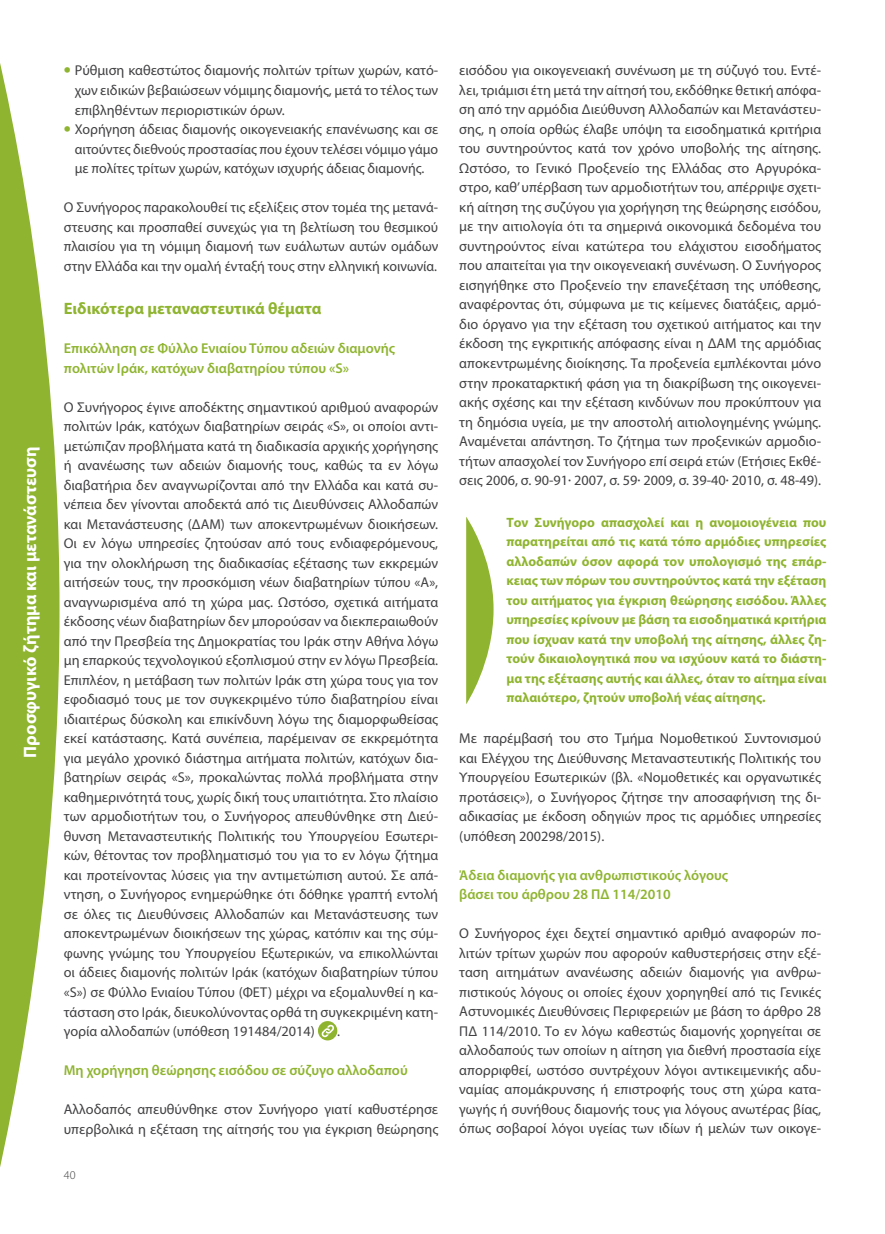
<style>
.page{position:relative;width:885px;height:1234px;background:#fff}
.page>*{position:absolute;margin:0;border:0;box-sizing:border-box;transform-origin:0 0}
.t1{font:700 18px "Myriad Pro";color:#fff}
.t2{font:700 16.5px "Myriad Pro";color:#8fb430}
.t3{font:14.25px/19.5px "Myriad Pro";color:#414042;text-align:justify}
.t4{font:600 14.25px/19.5px "Myriad Pro";color:#8fb430}
.t5{font:700 13.5px/19.5px "Myriad Pro";color:#8fb430;text-align:justify}
.t6{font:300 12px "Myriad Pro";color:#414042}
.s1{font-weight:900;font-size:19.5px;color:#8fb430}
</style>
<div class="page">
<svg style="left:0;top:63px;width:59px;height:1104px;fill:#8fb430"></svg>
<svg style="left:318px;top:1020px;width:19px;height:20px"></svg>
<svg style="left:321px;top:1024px;width:13px;height:13px"></svg>
<svg style="left:466px;top:517px;width:27px;height:187px"></svg>
<p class="t1" style="left:18px;top:757px;width:313px;rotate:-90deg">Προσφυγικό ζήτημα και μετανάστευση</p>
<p class="t3" style="left:75px;top:61px;width:365px;text-indent:-11px"><span class="s1">•</span> Ρύθμιση καθεστώτος διαμονής πολιτών τρίτων χωρών, κατό&shy;χων ειδικών βεβαιώσεων νόμιμης διαμονής, μετά το τέλος των επιβληθέντων περιοριστικών όρων.</p>
<p class="t3" style="left:75px;top:119px;width:365px;text-indent:-11px"><span class="s1">•</span> Χορήγηση άδειας διαμονής οικογενειακής επανένωσης και σε αιτούντες διεθνούς προστασίας που έχουν τελέσει νόμιμο γάμο με πολίτες τρίτων χωρών, κατόχων ισχυρής άδειας διαμονής.</p>
<p class="t3" style="left:64px;top:197px;width:376px">Ο Συνήγορος παρακολουθεί τις εξελίξεις στον τομέα της μετανά&shy;στευσης και προσπαθεί συνεχώς για τη βελτίωση του θεσμικού πλαισίου για τη νόμιμη διαμονή των ευάλωτων αυτών ομάδων στην Ελλάδα και την ομαλή ένταξή τους στην ελληνική κοινωνία.</p>
<p class="t2" style="left:64px;top:298px;width:259px">Ειδικότερα μεταναστευτικά θέματα</p>
<p class="t4" style="left:64px;top:338px;width:333px">Επικόλληση σε Φύλλο Ενιαίου Τύπου αδειών διαμονής πολιτών Ιράκ, κατόχων διαβατηρίου τύπου «S»</p>
<p class="t3" style="left:64px;top:397px;width:376px">Ο Συνήγορος έγινε αποδέκτης σημαντικού αριθμού αναφορών πολιτών Ιράκ, κατόχων διαβατηρίων σειράς «S», οι οποίοι αντι&shy;μετώπιζαν προβλήματα κατά τη διαδικασία αρχικής χορήγησης ή ανανέωσης των αδειών διαμονής τους, καθώς τα εν λόγω διαβατήρια δεν αναγνωρίζονται από την Ελλάδα και κατά συ&shy;νέπεια δεν γίνονται αποδεκτά από τις Διευθύνσεις Αλλοδαπών και Μετανάστευσης (ΔΑΜ) των αποκεντρωμένων διοικήσεων.<br>Οι εν λόγω υπηρεσίες ζητούσαν από τους ενδιαφερόμενους, για την ολοκλήρωση της διαδικασίας εξέτασης των εκκρεμών αιτήσεών τους, την προσκόμιση νέων διαβατηρίων τύπου «Α», αναγνωρισμένα από τη χώρα μας. Ωστόσο, σχετικά αιτήματα έκδοσης νέων διαβατηρίων δεν μπορούσαν να διεκπεραιωθούν από την Πρεσβεία της Δημοκρατίας του Ιράκ στην Αθήνα λόγω μη επαρκούς τεχνολογικού εξοπλισμού στην εν λόγω Πρεσβεία.<br>Επιπλέον, η μετάβαση των πολιτών Ιράκ στη χώρα τους για τον εφοδιασμό τους με τον συγκεκριμένο τύπο διαβατηρίου είναι ιδιαιτέρως δύσκολη και επικίνδυνη λόγω της διαμορφωθείσας εκεί κατάστασης. Κατά συνέπεια, παρέμειναν σε εκκρεμότητα για μεγάλο χρονικό διάστημα αιτήματα πολιτών, κατόχων δια&shy;βατηρίων σειράς «S», προκαλώντας πολλά προβλήματα στην καθημερινότητά τους, χωρίς δική τους υπαιτιότητα. Στο πλαίσιο των αρμοδιοτήτων του, ο Συνήγορος απευθύνθηκε στη Διεύ&shy;θυνση Μεταναστευτικής Πολιτικής του Υπουργείου Εσωτερι&shy;κών, θέτοντας τον προβληματισμό του για το εν λόγω ζήτημα και προτείνοντας λύσεις για την αντιμετώπιση αυτού. Σε απά&shy;ντηση, ο Συνήγορος ενημερώθηκε ότι δόθηκε γραπτή εντολή σε όλες τις Διευθύνσεις Αλλοδαπών και Μετανάστευσης των αποκεντρωμένων διοικήσεων της χώρας, κατόπιν και της σύμ&shy;φωνης γνώμης του Υπουργείου Εξωτερικών, να επικολλώνται οι άδειες διαμονής πολιτών Ιράκ (κατόχων διαβατηρίων τύπου «S») σε Φύλλο Ενιαίου Τύπου (ΦΕΤ) μέχρι να εξομαλυνθεί η κα&shy;τάσταση στο Ιράκ, διευκολύνοντας ορθά τη συγκεκριμένη κατη&shy;γορία αλλοδαπών (υπόθεση 191484/2014)</p>
<p class="t3" style="left:337px;top:1021px;width:4px">.</p>
<p class="t4" style="left:64px;top:1060px;width:345px">Μη χορήγηση θεώρησης εισόδου σε σύζυγο αλλοδαπού</p>
<p class="t3" style="left:64px;top:1099px;width:376px">Αλλοδαπός απευθύνθηκε στον Συνήγορο γιατί καθυστέρησε υπερβολικά η εξέταση της αίτησής του για έγκριση θεώρησης</p>
<p class="t6" style="left:64px;top:1168px;width:13px">40</p>
<p class="t3" style="left:459px;top:61px;width:363px">εισόδου για οικογενειακή συνένωση με τη σύζυγό του. Εντέ&shy;λει, τριάμισι έτη μετά την αίτησή του, εκδόθηκε θετική απόφα&shy;ση από την αρμόδια Διεύθυνση Αλλοδαπών και Μετανάστευ&shy;σης, η οποία ορθώς έλαβε υπόψη τα εισοδηματικά κριτήρια του συντηρούντος κατά τον χρόνο υποβολής της αίτησης.<br>Ωστόσο, το Γενικό Προξενείο της Ελλάδας στο Αργυρόκα&shy;στρο, καθ’ υπέρβαση των αρμοδιοτήτων του, απέρριψε σχετι&shy;κή αίτηση της συζύγου για χορήγηση της θεώρησης εισόδου, με την αιτιολογία ότι τα σημερινά οικονομικά δεδομένα του συντηρούντος είναι κατώτερα του ελάχιστου εισοδήματος που απαιτείται για την οικογενειακή συνένωση. Ο Συνήγορος εισηγήθηκε στο Προξενείο την επανεξέταση της υπόθεσης, αναφέροντας ότι, σύμφωνα με τις κείμενες διατάξεις, αρμό&shy;διο όργανο για την εξέταση του σχετικού αιτήματος και την έκδοση της εγκριτικής απόφασης είναι η ΔΑΜ της αρμόδιας αποκεντρωμένης διοίκησης. Τα προξενεία εμπλέκονται μόνο στην προκαταρκτική φάση για τη διακρίβωση της οικογενει&shy;ακής σχέσης και την εξέταση κινδύνων που προκύπτουν για τη δημόσια υγεία, με την αποστολή αιτιολογημένης γνώμης.<br>Αναμένεται απάντηση. Το ζήτημα των προξενικών αρμοδιο&shy;τήτων απασχολεί τον Συνήγορο επί σειρά ετών (Ετήσιες Εκθέ&shy;σεις 2006, σ. 90-91· 2007, σ. 59· 2009, σ. 39-40· 2010, σ. 48-49).</p>
<p class="t5" style="left:506px;top:512px;width:321px">Τον Συνήγορο απασχολεί και η ανομοιογένεια που παρατηρείται από τις κατά τόπο αρμόδιες υπηρεσίες αλλοδαπών όσον αφορά τον υπολογισμό της επάρ&shy;κειας των πόρων του συντηρούντος κατά την εξέταση του αιτήματος για έγκριση θεώρησης εισόδου. Άλλες υπηρεσίες κρίνουν με βάση τα εισοδηματικά κριτήρια που ίσχυαν κατά την υποβολή της αίτησης, άλλες ζη&shy;τούν δικαιολογητικά που να ισχύουν κατά το διάστη&shy;μα της εξέτασης αυτής και άλλες, όταν το αίτημα είναι παλαιότερο, ζητούν υποβολή νέας αίτησης.</p>
<p class="t3" style="left:459px;top:728px;width:363px">Με παρέμβασή του στο Τμήμα Νομοθετικού Συντονισμού και Ελέγχου της Διεύθυνσης Μεταναστευτικής Πολιτικής του Υπουργείου Εσωτερικών (βλ. «Νομοθετικές και οργανωτικές προτάσεις»), ο Συνήγορος ζήτησε την αποσαφήνιση της δι&shy;αδικασίας με έκδοση οδηγιών προς τις αρμόδιες υπηρεσίες (υπόθεση 200298/2015).</p>
<p class="t4" style="left:459px;top:864px;width:270px">Άδεια διαμονής για ανθρωπιστικούς λόγους βάσει του άρθρου 28 ΠΔ 114/2010</p>
<p class="t3" style="left:459px;top:923px;width:363px">Ο Συνήγορος έχει δεχτεί σημαντικό αριθμό αναφορών πο&shy;λιτών τρίτων χωρών που αφορούν καθυστερήσεις στην εξέ&shy;ταση αιτημάτων ανανέωσης αδειών διαμονής για ανθρω&shy;πιστικούς λόγους οι οποίες έχουν χορηγηθεί από τις Γενικές Αστυνομικές Διευθύνσεις Περιφερειών με βάση το άρθρο 28<br>ΠΔ 114/2010. Το εν λόγω καθεστώς διαμονής χορηγείται σε αλλοδαπούς των οποίων η αίτηση για διεθνή προστασία είχε απορριφθεί, ωστόσο συντρέχουν λόγοι αντικειμενικής αδυ&shy;ναμίας απομάκρυνσης ή επιστροφής τους στη χώρα κατα&shy;γωγής ή συνήθους διαμονής τους για λόγους ανωτέρας βίας, όπως σοβαροί λόγοι υγείας των ιδίων ή μελών των οικογε-</p>
</div>
